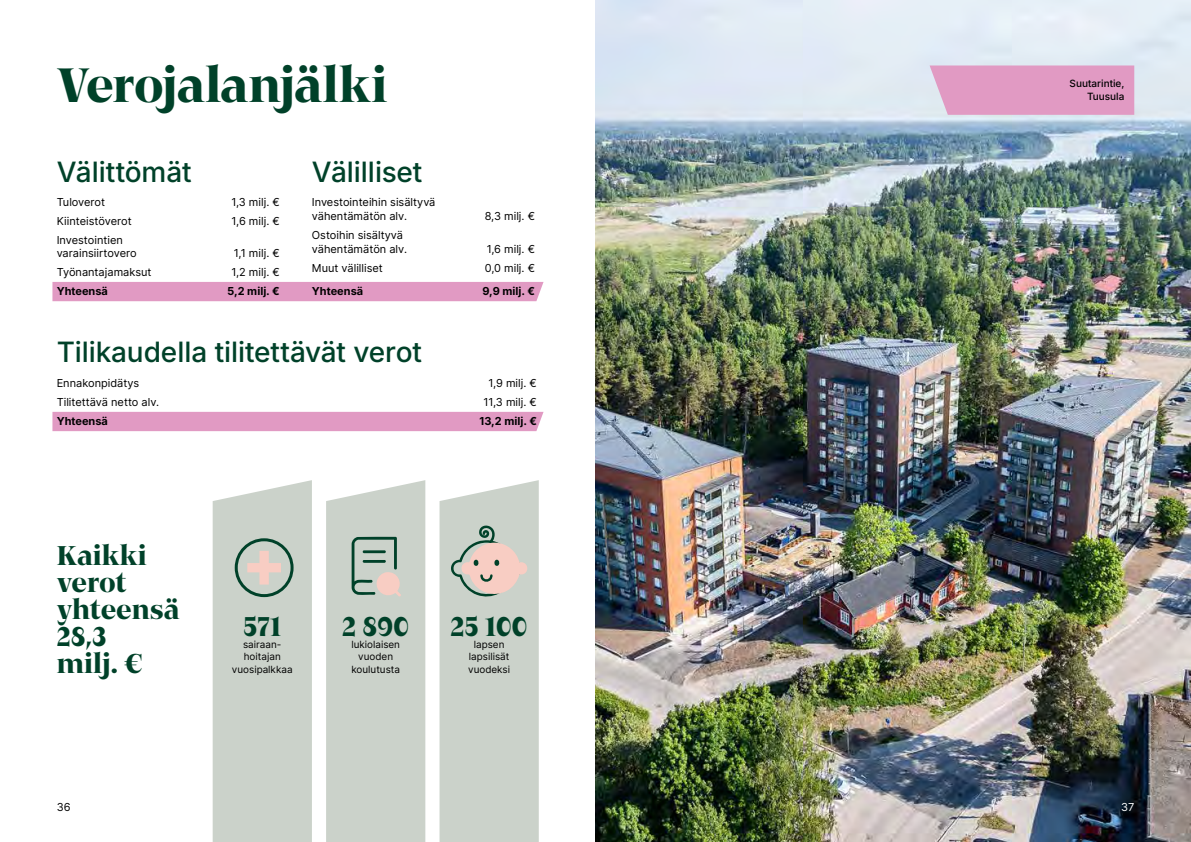
<style>
.page{position:relative;width:1191px;height:842px;background:#fff}
.page>*{position:absolute;margin:0;border:0;box-sizing:border-box;transform-origin:0 0}
.t1{font:700 48px "Epika Serif Premium";letter-spacing:-.025em;color:#004129}
.t2{font:500 28px "Inter";letter-spacing:-.005em;color:#004129}
.t3{font:700 27px/27px "Epika Serif Premium";color:#004129}
.t4{font:11px/13.5px "Inter";color:#000}
.t5{font:700 11px "Inter";color:#000}
.t6{font:11px "Inter";color:#fff}
.t7{font:500 10px "Inter";color:#000}
.t8{font:9.9px/12.1px "Inter";color:#000;text-align:center}
</style>
<div class="page">
<img style="left:595px;top:0;width:596px;height:842px">
<div style="left:52px;top:412px;width:491px;height:19px;background:#e19ac3"></div>
<div style="left:52px;top:282px;width:491px;height:19px;background:#e19ac3"></div>
<svg style="left:929px;top:65px;width:205px;height:50px;background:#e09ec5"></svg>
<div style="left:326px;top:480px;width:99px;height:362px;background:#cbd2ca"></div>
<svg style="left:439px;top:480px;width:100px;height:362px;background:#ccd1c9"></svg>
<div style="left:213px;top:480px;width:99px;height:362px;background:#cbd2ca"></div>
<h1 class="t1" style="left:57px;top:47px;width:332px">Verojalanjälki</h1>
<h2 class="t2" style="left:57px;top:151px;width:136px">Välittömät</h2>
<p class="t4" style="left:57px;top:195px;width:50px">Tuloverot</p>
<p class="t4" style="left:231px;top:195px;width:50px">1,3 milj. €</p>
<p class="t4" style="left:57px;top:214px;width:76px">Kiinteistöverot</p>
<p class="t4" style="left:231px;top:214px;width:50px">1,6 milj. €</p>
<p class="t4" style="left:57px;top:233px;width:81px;line-height:13.2px">Investointien varainsiirtovero</p>
<p class="t4" style="left:234px;top:246px;width:47px">1,1 milj. €</p>
<h2 class="t2" style="left:312px;top:151px;width:112px">Välilliset</h2>
<p class="t4" style="left:312px;top:195px;width:125px">Investointeihin sisältyvä vähentämätön alv.</p>
<p class="t4" style="left:312px;top:228px;width:97px">Ostoihin sisältyvä vähentämätön alv.</p>
<p class="t4" style="left:485px;top:209px;width:52px">8,3 milj. €</p>
<p class="t4" style="left:487px;top:242px;width:50px">1,6 milj. €</p>
<p class="t4" style="left:57px;top:265px;width:96px">Työnantajamaksut</p>
<p class="t4" style="left:231px;top:265px;width:50px">1,2 milj. €</p>
<p class="t5" style="left:57px;top:283px;width:53px">Yhteensä</p>
<p class="t5" style="left:227px;top:283px;width:54px">5,2 milj. €</p>
<p class="t4" style="left:312px;top:261px;width:72px">Muut välilliset</p>
<p class="t4" style="left:485px;top:261px;width:52px">0,0 milj. €</p>
<p class="t5" style="left:312px;top:283px;width:53px">Yhteensä</p>
<p class="t5" style="left:482px;top:283px;width:54px">9,9 milj. €</p>
<h2 class="t2" style="left:57px;top:331px;width:367px">Tilikaudella tilitettävät verot</h2>
<p class="t4" style="left:57px;top:376px;width:84px">Ennakonpidätys</p>
<p class="t4" style="left:488px;top:376px;width:50px">1,9 milj. €</p>
<p class="t4" style="left:57px;top:395px;width:104px">Tilitettävä netto alv.</p>
<p class="t4" style="left:483px;top:395px;width:55px">11,3 milj. €</p>
<p class="t5" style="left:57px;top:413px;width:53px">Yhteensä</p>
<p class="t5" style="left:479px;top:413px;width:59px">13,2 milj. €</p>
<h3 class="t3" style="left:57px;top:542px;width:124px">Kaikki verot yhteensä<br>28,3<br>milj. €</h3>
<h3 class="t3" style="left:243px;top:612px;width:39px">571</h3>
<p class="t8" style="left:232px;top:638px;width:62px">sairaan&shy;hoitajan vuosipalkkaa</p>
<h3 class="t3" style="left:342px;top:612px;width:69px">2 890</h3>
<p class="t8" style="left:351px;top:638px;width:50px">lukiolaisen vuoden koulutusta</p>
<h3 class="t3" style="left:450px;top:612px;width:79px">25 100</h3>
<p class="t8" style="left:468px;top:638px;width:43px">lapsen lapsilisät vuodeksi</p>
<p class="t7" style="left:1069px;top:76px;width:56px">Suutarintie,</p>
<p class="t7" style="left:1087px;top:89px;width:39px">Tuusula</p>
<p class="t4" style="left:57px;top:800px;width:15px">36</p>
<p class="t6" style="left:1121px;top:799px;width:15px">37</p>
</div>
